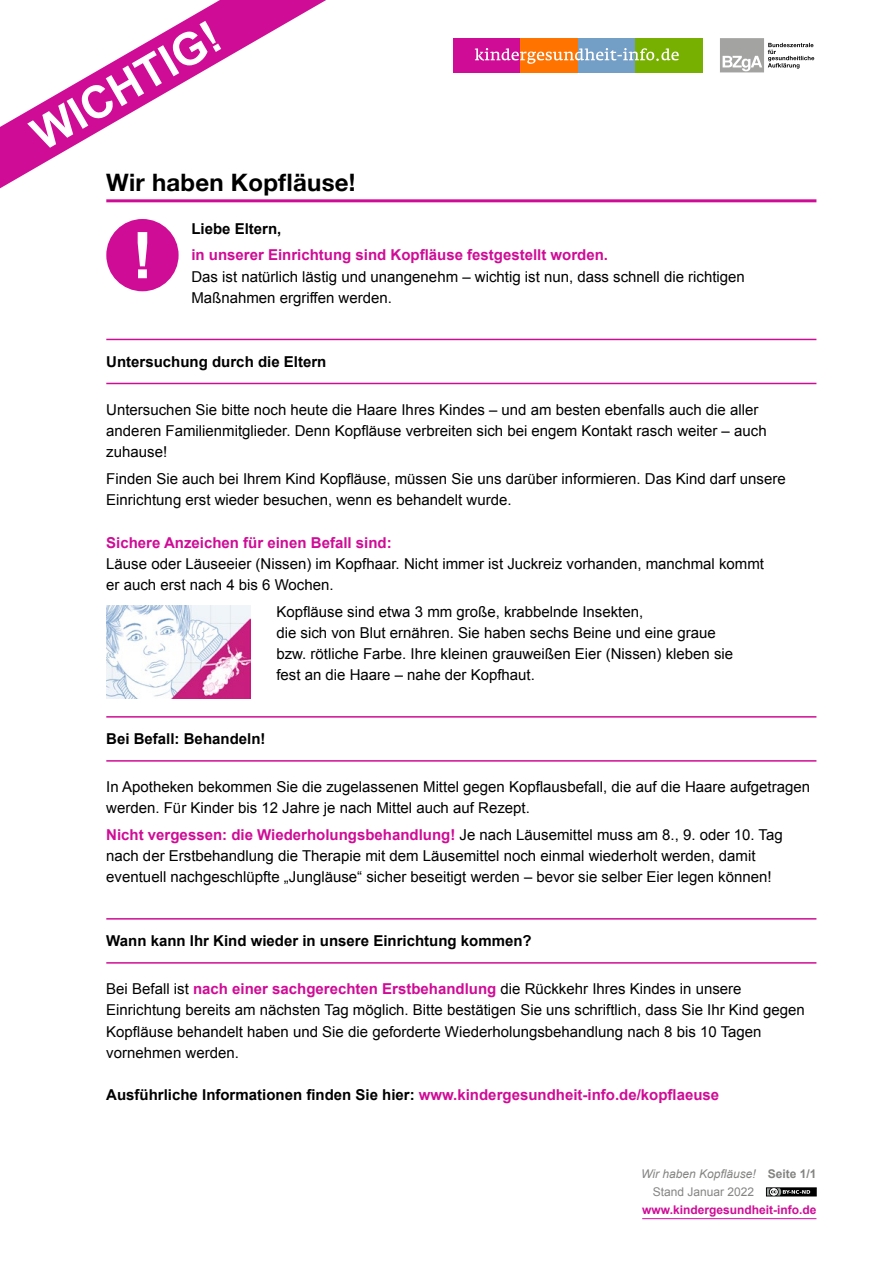
<style>
.page{position:relative;width:893px;height:1263px;background:#fff}
.page>*{position:absolute;margin:0;border:0;box-sizing:border-box;transform-origin:0 0}
.t1{font:700 45px "Arial";color:#fff}
.kiges-live-PDF_2_01-titel{font:700 24px "Helvetica Neue";letter-spacing:.01em;color:#000}
.kiges-live-PDF_2_p_Abstand_oben{font:15px/21.3px "Arial";color:#000}
.kiges-live-PDF_2_p{font:15px/21.3px "Arial";color:#000}
.kiges-live-PDF_2_p_Einzug{font:15px/21.3px "Arial";color:#000}
.kiges-live-PDF_2_02-einltext_Einzug{font:15px/21.3px "Arial";color:#000}
.kiges-live-PDF_2_03-Head-1{font:700 15px "Arial";color:#000}
.kiges-live-PDF_2_p_Abstand_oben-2{font:700 15px "Arial";color:#000}
.kiges-live-PDF_2_02-einltext_Einzug-2{font:700 15px "Arial";color:#000}
.t2{font:italic 12px/18px "Arial";color:#848483}
.t3{font:700 12px "Arial";color:#cf0c96}
.s1{font-weight:700;color:#cf0c96}
.s2{color:#cf0c96}
.s3{font-weight:700;font-style:normal}
.s4{font-style:normal}
</style>
<div class="page">
<hr style="left:106px;top:199px;width:710px;height:3px;background:#cf0c96">
<hr style="left:106px;top:339px;width:710px;height:1px;background:#cf0c96">
<hr style="left:106px;top:383px;width:710px;height:1px;background:#cf0c96">
<hr style="left:106px;top:716px;width:710px;height:2px;background:#cf0c96">
<hr style="left:106px;top:760px;width:710px;height:2px;background:#cf0c96">
<hr style="left:106px;top:918px;width:710px;height:1px;background:#cf0c96">
<hr style="left:106px;top:962px;width:710px;height:2px;background:#cf0c96">
<div style="left:106px;top:219px;width:73px;height:72px;background:#cf0c96;border-radius:50%"></div>
<svg style="left:138px;top:232px;width:9px;height:46px"></svg>
<svg style="left:0;top:0;width:326px;height:188px"></svg>
<img style="left:106px;top:606px;width:145px;height:93px">
<hr style="left:642px;top:1218px;width:174px;height:1px;background:#cf0c96">
<svg style="left:766px;top:1188px;width:50px;height:8px"></svg>
<div style="left:767px;top:1188px;width:49px;height:7px;background:#000"></div>
<svg style="left:767px;top:1188px;width:43px;height:7px"></svg>
<svg style="left:453px;top:72px;width:250px;height:1px"></svg>
<div style="left:453px;top:38px;width:67px;height:34px;background:#cf0c96"></div>
<div style="left:520px;top:38px;width:58px;height:34px;background:#ff7300"></div>
<div style="left:578px;top:38px;width:57px;height:34px;background:#739ec6"></div>
<div style="left:635px;top:38px;width:68px;height:34px;background:#77b000"></div>
<svg style="left:475px;top:48px;width:204px;height:16px"></svg>
<svg style="left:720px;top:58px;width:95px;height:15px"></svg>
<svg style="left:720px;top:38px;width:94px;height:34px"></svg>
<h1 class="t1" style="left:20px;top:112px;width:211px;rotate:-30deg">WICHTIG!</h1>
<h1 class="kiges-live-PDF_2_01-titel" style="left:106px;top:164px;width:251px">Wir haben Kopfläuse!</h1>
<p class="kiges-live-PDF_2_02-einltext_Einzug-2" style="left:191px;top:219px;width:92px">Liebe Eltern,</p>
<p class="kiges-live-PDF_2_02-einltext_Einzug" style="left:191px;top:245px;width:555px"><span class="s1">in unserer Einrichtung sind Kopfläuse festgestellt worden.<br></span>Das ist natürlich lästig und unangenehm – wichtig ist nun, dass schnell die richtigen<br>Maßnahmen ergriffen werden.</p>
<h2 class="kiges-live-PDF_2_03-Head-1" style="left:106px;top:352px;width:222px">Untersuchung durch die Eltern</h2>
<p class="kiges-live-PDF_2_p_Abstand_oben" style="left:106px;top:399px;width:662px">Untersuchen Sie bitte noch heute die Haare Ihres Kindes – und am besten ebenfalls auch die aller anderen Familienmitglieder. Denn Kopfläuse verbreiten sich bei engem Kontakt rasch weiter – auch zuhause!</p>
<p class="kiges-live-PDF_2_p" style="left:106px;top:468px;width:681px">Finden Sie auch bei Ihrem Kind Kopfläuse, müssen Sie uns darüber informieren. Das Kind darf unsere<br>Einrichtung erst wieder besuchen, wenn es behandelt wurde.</p>
<p class="kiges-live-PDF_2_p_Abstand_oben" style="left:106px;top:532px;width:659px"><span class="s1">Sichere Anzeichen für einen Befall sind:<br></span>Läuse oder Läuseeier (Nissen) im Kopfhaar. Nicht immer ist Juckreiz vorhanden, manchmal kommt er auch erst nach 4 bis 6 Wochen.</p>
<p class="kiges-live-PDF_2_p_Einzug" style="left:276px;top:601px;width:458px">Kopfläuse sind etwa 3 mm große, krabbelnde Insekten,<br>die sich von Blut ernähren. Sie haben sechs Beine und eine graue bzw. rötliche Farbe. Ihre kleinen grauweißen Eier (Nissen) kleben sie fest an die Haare – nahe der Kopfhaut.</p>
<h2 class="kiges-live-PDF_2_03-Head-1" style="left:106px;top:729px;width:161px">Bei Befall: Behandeln!</h2>
<p class="kiges-live-PDF_2_p_Abstand_oben" style="left:106px;top:776px;width:705px">In Apotheken bekommen Sie die zugelassenen Mittel gegen Kopflausbefall, die auf die Haare aufgetragen werden. Für Kinder bis 12 Jahre je nach Mittel auch auf Rezept.</p>
<p class="kiges-live-PDF_2_p" style="left:106px;top:824px;width:678px"><span class="s1">Nicht vergessen: die Wiederholungsbehandlung!</span> Je nach Läusemittel muss am 8., 9. oder 10. Tag nach der Erstbehandlung die Therapie mit dem Läusemittel noch einmal wiederholt werden, damit eventuell nachgeschlüpfte „Jungläuse“ sicher beseitigt werden – bevor sie selber Eier legen können!</p>
<h2 class="kiges-live-PDF_2_03-Head-1" style="left:106px;top:931px;width:427px">Wann kann Ihr Kind wieder in unsere Einrichtung kommen?</h2>
<p class="kiges-live-PDF_2_p_Abstand_oben" style="left:106px;top:978px;width:700px">Bei Befall ist <span class="s1">nach einer sachgerechten Erstbehandlung</span> die Rückkehr Ihres Kindes in unsere Einrichtung bereits am nächsten Tag möglich. Bitte bestätigen Sie uns schriftlich, dass Sie Ihr Kind gegen Kopfläuse behandelt haben und Sie die geforderte Wiederholungsbehandlung nach 8 bis 10 Tagen vornehmen werden.</p>
<p class="kiges-live-PDF_2_p_Abstand_oben-2" style="left:106px;top:1085px;width:614px">Ausführliche Informationen finden Sie hier: <span class="s2">www.kindergesundheit-info.de/kopflaeuse</span></p>
<p class="t2" style="left:653px;top:1165px;width:165px;text-indent:-12px">Wir haben Kopfläuse! <span class="s3">Seite 1/1<br></span><span class="s4">Stand Januar 2022</span></p>
<p class="t3" style="left:642px;top:1202px;width:176px">www.kindergesundheit-info.de</p>
</div>
